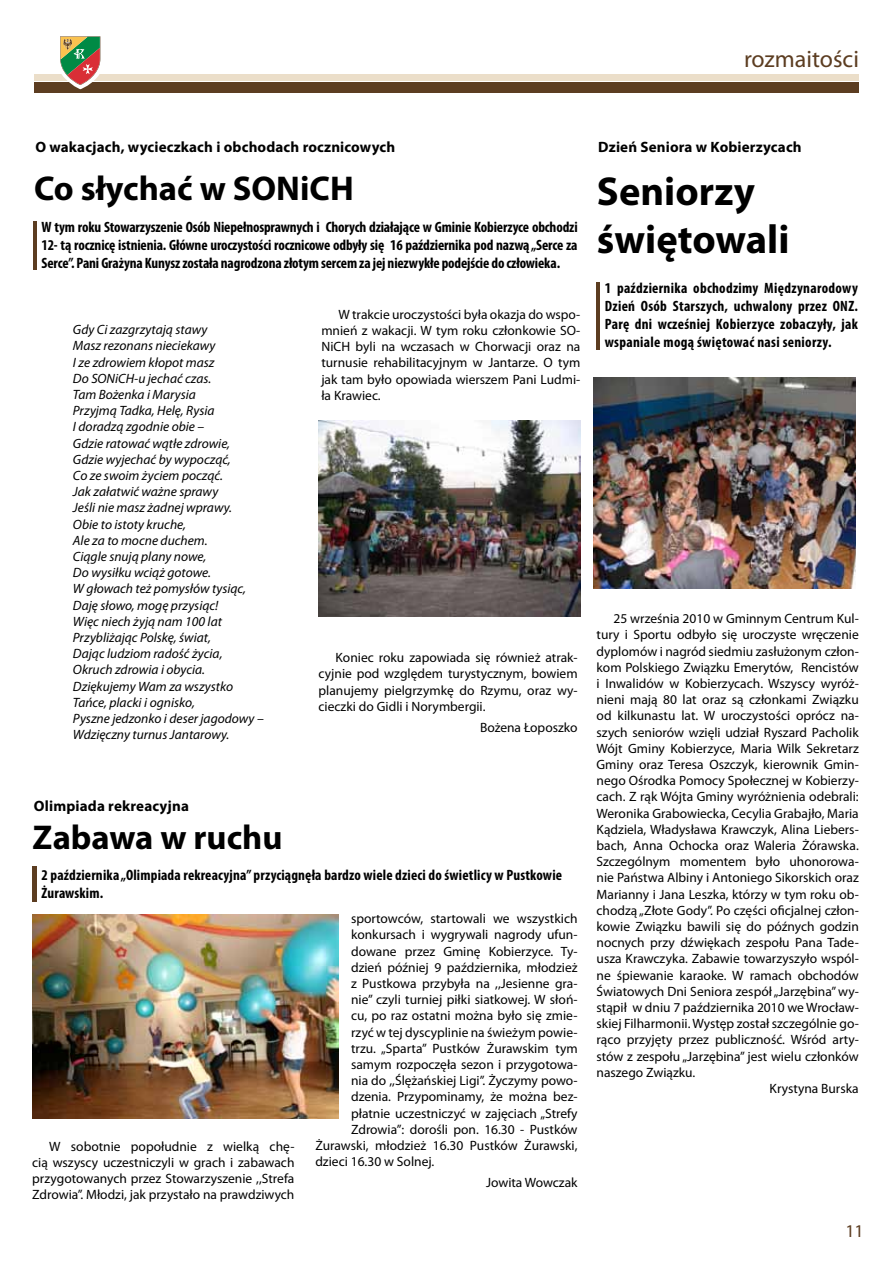
<style>
.page{position:relative;width:893px;height:1263px;background:#fff}
.page>*{position:absolute;margin:0;border:0;box-sizing:border-box;transform-origin:0 0}
.t1{font:700 40.5px/48.6px "Myriad Pro";color:#000}
.t2{font:700 34.5px "Myriad Pro";color:#000}
.t3{font:24px "Myriad Pro";color:#5c3d21}
.t4{font:18px "Myriad Pro";color:#5c3d21}
.t5{font:700 condensed 15px/18px "Myriad Pro";letter-spacing:.01em;color:#000;text-align:justify}
.t6{font:700 15px "Myriad Pro";letter-spacing:.01em;color:#000}
.t7{font:13.5px/16.2px "Myriad Pro";color:#000;text-align:justify}
.t8{font:italic 13.5px/16.2px "Myriad Pro";color:#000}
</style>
<div class="page">
<div style="left:34px;top:83px;width:825px;height:10px;background:#5c3d21"></div>
<div style="left:34px;top:74px;width:825px;height:7px;background:#ebdec9"></div>
<svg style="left:55px;top:36px;width:49px;height:53px"></svg>
<hr style="left:34px;top:222px;width:3px;height:48px;background:#5c3d21">
<hr style="left:596px;top:282px;width:3px;height:67px;background:#5c3d21">
<div style="left:32px;top:866px;width:5px;height:35px;background:#5c3d21"></div>
<img style="left:594px;top:378px;width:262px;height:211px">
<img style="left:319px;top:420px;width:261px;height:196px">
<img style="left:32px;top:914px;width:306px;height:204px">
<h3 class="t3" style="left:744px;top:44px;width:116px">rozmaitości</h3>
<p class="t6" style="left:35px;top:137px;width:361px">O wakacjach, wycieczkach i obchodach rocznicowych</p>
<h2 class="t2" style="left:34px;top:166px;width:321px">Co słychać w SONiCH</h2>
<p class="t5" style="left:41px;top:218px;width:538px">W tym roku Stowarzyszenie Osób Niepełnosprawnych i Chorych działające w Gminie Kobierzyce obchodzi 12- tą rocznicę istnienia. Główne uroczystości rocznicowe odbyły się 16 października pod nazwą „Serce za Serce”. Pani Grażyna Kunysz została nagrodzona złotym sercem za jej niezwykłe podejście do człowieka.</p>
<p class="t8" style="left:73px;top:321px;width:192px">Gdy Ci zazgrzytają stawy<br>Masz rezonans nieciekawy<br>I ze zdrowiem kłopot masz<br>Do SONiCH-u jechać czas.<br>Tam Bożenka i Marysia<br>Przyjmą Tadka, Helę, Rysia<br>I doradzą zgodnie obie –<br>Gdzie ratować wątłe zdrowie,<br>Gdzie wyjechać by wypocząć,<br>Co ze swoim życiem począć.<br>Jak załatwić ważne sprawy<br>Jeśli nie masz żadnej wprawy.<br>Obie to istoty kruche,<br>Ale za to mocne duchem.<br>Ciągle snują plany nowe,<br>Do wysiłku wciąż gotowe.<br>W głowach też pomysłów tysiąc,<br>Daję słowo, mogę przysiąc!<br>Więc niech żyją nam 100 lat<br>Przybliżając Polskę, świat,<br>Dając ludziom radość życia,<br>Okruch zdrowia i obycia.<br>Dziękujemy Wam za wszystko<br>Tańce, placki i ognisko,<br>Pyszne jedzonko i deser jagodowy –<br>Wdzięczny turnus Jantarowy.</p>
<p class="t6" style="left:34px;top:796px;width:156px">Olimpiada rekreacyjna</p>
<h2 class="t2" style="left:33px;top:815px;width:251px">Zabawa w ruchu</h2>
<p class="t7" style="left:321px;top:306px;width:261px;text-indent:17px">W trakcie uroczystości była okazja do wspo&shy;mnień z wakacji. W tym roku członkowie SO-NiCH byli na wczasach w Chorwacji oraz na turnusie rehabilitacyjnym w Jantarze. O tym jak tam było opowiada wierszem Pani Ludmi&shy;ła Krawiec.</p>
<p class="t7" style="left:319px;top:649px;width:260px;text-indent:17px">Koniec roku zapowiada się również atrak&shy;cyjnie pod względem turystycznym, bowiem planujemy pielgrzymkę do Rzymu, oraz wy&shy;cieczki do Gidli i Norymbergii.</p>
<p class="t7" style="left:480px;top:719px;width:99px">Bożena Łoposzko</p>
<p class="t5" style="left:41px;top:865px;width:522px">2 października „Olimpiada rekreacyjna” przyciągnęła bardzo wiele dzieci do świetlicy w Pustkowie<br>Żurawskim.</p>
<p class="t7" style="left:32px;top:1138px;width:264px;text-indent:17px">W sobotnie popołudnie z wielką chę&shy;cią wszyscy uczestniczyli w grach i zabawach przygotowanych przez Stowarzyszenie ,,Strefa Zdrowia”. Młodzi, jak przystało na prawdziwych</p>
<p class="t7" style="left:351px;top:910px;width:228px">sportowców, startowali we wszystkich</p>
<p class="t7" style="left:351px;top:926px;width:228px">konkursach i wygrywali nagrody ufun-</p>
<p class="t7" style="left:351px;top:943px;width:228px">dowane przez Gminę Kobierzyce. Ty-</p>
<p class="t7" style="left:351px;top:959px;width:228px">dzień później 9 października, młodzież</p>
<p class="t7" style="left:351px;top:975px;width:228px">z Pustkowa przybyła na ,,Jesienne gra-</p>
<p class="t7" style="left:351px;top:991px;width:228px">nie” czyli turniej piłki siatkowej. W słoń-</p>
<p class="t7" style="left:351px;top:1007px;width:228px">cu, po raz ostatni można było się zmie-</p>
<p class="t7" style="left:351px;top:1024px;width:228px">rzyć w tej dyscyplinie na świeżym powie-</p>
<p class="t7" style="left:351px;top:1040px;width:228px">trzu. „Sparta” Pustków Żurawskim tym</p>
<p class="t7" style="left:351px;top:1056px;width:228px">samym rozpoczęła sezon i przygotowa-</p>
<p class="t7" style="left:351px;top:1072px;width:228px">nia do ,,Ślężańskiej Ligi”. Życzymy powo-</p>
<p class="t7" style="left:351px;top:1088px;width:228px">dzenia. Przypominamy, że można bez-</p>
<p class="t7" style="left:351px;top:1105px;width:228px">płatnie uczestniczyć w zajęciach „Strefy</p>
<p class="t7" style="left:351px;top:1121px;width:228px">Zdrowia”: dorośli pon. 16.30 - Pustków</p>
<p class="t7" style="left:315px;top:1137px;width:264px">Żurawski, młodzież 16.30 Pustków Żurawski,</p>
<p class="t7" style="left:315px;top:1153px;width:121px">dzieci 16.30 w Solnej.</p>
<p class="t7" style="left:486px;top:1174px;width:93px">Jowita Wowczak</p>
<p class="t6" style="left:598px;top:137px;width:205px">Dzień Seniora w Kobierzycach</p>
<h1 class="t1" style="left:597px;top:165px;width:194px">Seniorzy świętowali</h1>
<p class="t5" style="left:605px;top:279px;width:255px">1 października obchodzimy Międzynarodowy Dzień Osób Starszych, uchwalony przez ONZ.<br>Parę dni wcześniej Kobierzyce zobaczyły, jak wspaniale mogą świętować nasi seniorzy.</p>
<p class="t7" style="left:614px;top:610px;width:247px">25 września 2010 w Gminnym Centrum Kul-</p>
<p class="t7" style="left:597px;top:626px;width:264px">tury i Sportu odbyło się uroczyste wręczenie</p>
<p class="t7" style="left:597px;top:643px;width:264px">dyplomów i nagród siedmiu zasłużonym człon-</p>
<p class="t7" style="left:597px;top:659px;width:264px">kom Polskiego Związku Emerytów, Rencistów</p>
<p class="t7" style="left:597px;top:675px;width:264px">i Inwalidów w Kobierzycach. Wszyscy wyróż-</p>
<p class="t7" style="left:597px;top:691px;width:264px">nieni mają 80 lat oraz są członkami Związku</p>
<p class="t7" style="left:597px;top:707px;width:264px">od kilkunastu lat. W uroczystości oprócz na-</p>
<p class="t7" style="left:597px;top:724px;width:264px">szych seniorów wzięli udział Ryszard Pacholik</p>
<p class="t7" style="left:597px;top:740px;width:264px">Wójt Gminy Kobierzyce, Maria Wilk Sekretarz</p>
<p class="t7" style="left:597px;top:756px;width:264px">Gminy oraz Teresa Oszczyk, kierownik Gmin-</p>
<p class="t7" style="left:597px;top:772px;width:264px">nego Ośrodka Pomocy Społecznej w Kobierzy-</p>
<p class="t7" style="left:597px;top:788px;width:264px">cach. Z rąk Wójta Gminy wyróżnienia odebrali:</p>
<p class="t7" style="left:597px;top:805px;width:264px">Weronika Grabowiecka, Cecylia Grabajło, Maria</p>
<p class="t7" style="left:597px;top:821px;width:264px">Kądziela, Władysława Krawczyk, Alina Liebers-</p>
<p class="t7" style="left:597px;top:837px;width:264px">bach, Anna Ochocka oraz Waleria Żórawska.</p>
<p class="t7" style="left:597px;top:853px;width:264px">Szczególnym momentem było uhonorowa-</p>
<p class="t7" style="left:597px;top:869px;width:264px">nie Państwa Albiny i Antoniego Sikorskich oraz</p>
<p class="t7" style="left:597px;top:886px;width:264px">Marianny i Jana Leszka, którzy w tym roku ob-</p>
<p class="t7" style="left:597px;top:902px;width:264px">chodzą „Złote Gody”. Po części oficjalnej człon-</p>
<p class="t7" style="left:597px;top:918px;width:264px">kowie Związku bawili się do późnych godzin</p>
<p class="t7" style="left:597px;top:934px;width:264px">nocnych przy dźwiękach zespołu Pana Tade-</p>
<p class="t7" style="left:597px;top:950px;width:264px">usza Krawczyka. Zabawie towarzyszyło wspól-</p>
<p class="t7" style="left:597px;top:967px;width:264px">ne śpiewanie karaoke. W ramach obchodów</p>
<p class="t7" style="left:597px;top:983px;width:264px">Światowych Dni Seniora zespół „Jarzębina” wy-</p>
<p class="t7" style="left:597px;top:999px;width:264px">stąpił w dniu 7 października 2010 we Wrocław-</p>
<p class="t7" style="left:597px;top:1015px;width:264px">skiej Filharmonii. Występ został szczególnie go-</p>
<p class="t7" style="left:597px;top:1031px;width:264px">rąco przyjęty przez publiczność. Wśród arty-</p>
<p class="t7" style="left:597px;top:1048px;width:264px">stów z zespołu „Jarzębina” jest wielu członków</p>
<p class="t7" style="left:597px;top:1064px;width:100px">naszego Związku.</p>
<p class="t7" style="left:770px;top:1080px;width:91px">Krystyna Burska</p>
<h3 class="t4" style="left:845px;top:1219px;width:20px">11</h3>
</div>
